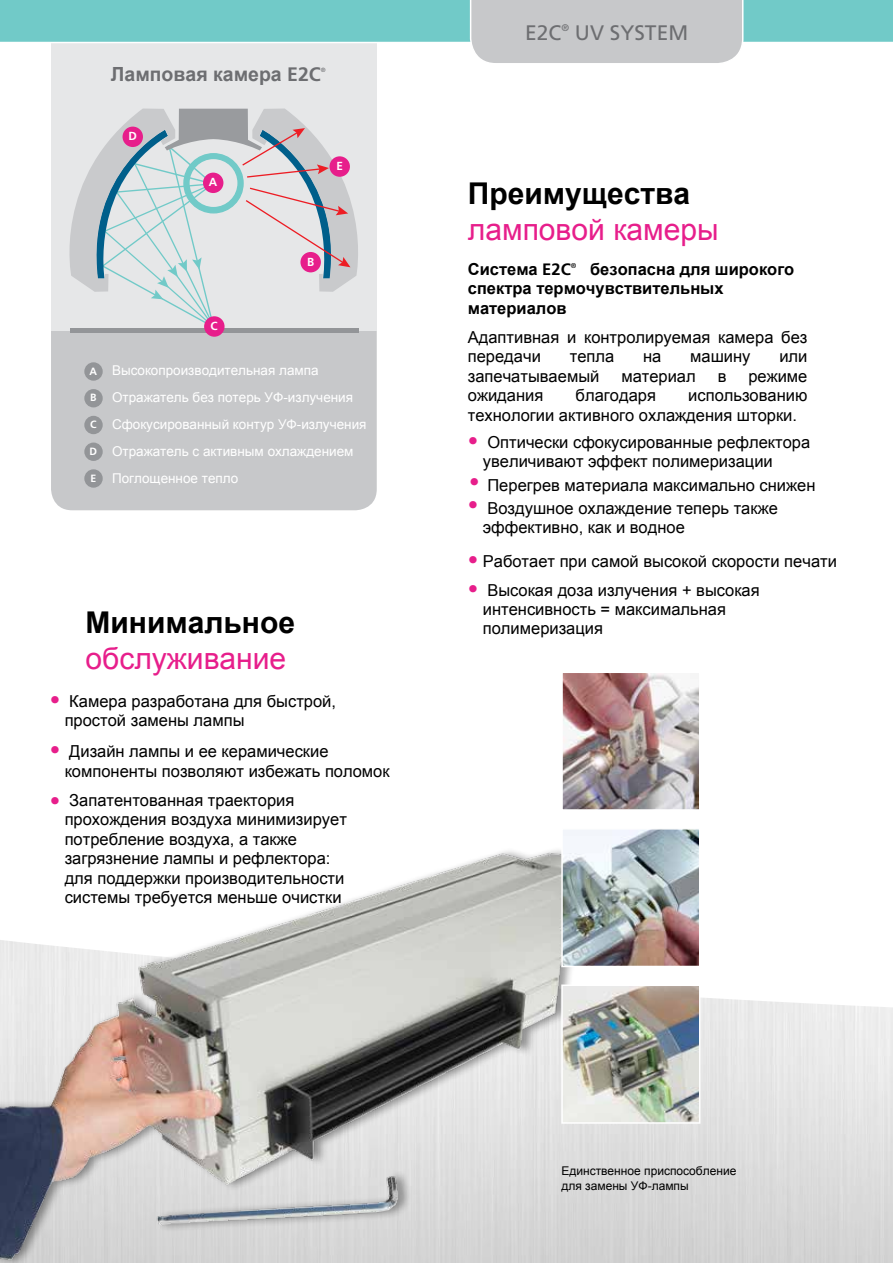
<style>
.page{position:relative;width:893px;height:1263px;background:#fff}
.page>*{position:absolute;margin:0;border:0;box-sizing:border-box;transform-origin:0 0}
.t1{font:30px "Arial";color:#e71e8b}
.t2{font:700 30px "Arial";color:#000}
.t3{font:21px "Frutiger LT";color:#6d6e71}
.t4{font:700 19.5px "Arial";color:#6d6e71}
.t5{font:16.5px/19.4px "Arial";color:#000}
.t6{font:700 16.5px/19.5px "Arial";color:#000}
.t7{font:13.5px/27px "Arial";color:#fff}
.t8{font:12px/15px "Arial";color:#000}
.t9{font:700 11.7px "Frutiger LT";color:#fff}
.t10{font:700 10.5px "Frutiger LT";color:#fff}
.t11{font:7.05px "Frutiger LT";color:#000}
.t12{font:6.15px "Frutiger LT";color:#6d6e71}
.s1{font-family:"Frutiger LT"}
.s2{font-family:"Frutiger LT";font-weight:700;font-size:21px;color:#e71e8b}
</style>
<div class="page">
<div style="left:51px;top:21px;width:326px;height:489px;background:#c7c8ca;border-radius:21px"></div>
<div style="left:51px;top:65px;width:326px;height:266px;background:#e6e7e8"></div>
<svg style="left:0;top:0;width:893px;height:65px;background:#acd4d4"></svg>
<img style="left:0;top:850px;width:620px;height:413px">
<img style="left:564px;top:674px;width:133px;height:134px">
<div style="left:561px;top:671px;width:139px;height:140px;border:2px solid #fff"></div>
<img style="left:564px;top:987px;width:133px;height:134px">
<div style="left:561px;top:984px;width:139px;height:140px;border:2px solid #fff"></div>
<img style="left:564px;top:831px;width:133px;height:133px">
<div style="left:561px;top:828px;width:139px;height:139px;border:2px solid #fff"></div>
<div style="left:70px;top:328px;width:288px;height:5px;background:#939598"></div>
<svg style="left:52px;top:109px;width:324px;height:220px"></svg>
<div style="left:203px;top:173px;width:20px;height:20px;background:#e71e8b;border-radius:50%"></div>
<div style="left:300px;top:252px;width:21px;height:20px;background:#e71e8b;border-radius:50%"></div>
<div style="left:329px;top:156px;width:21px;height:21px;background:#e71e8b;border-radius:50%"></div>
<div style="left:123px;top:127px;width:20px;height:20px;background:#e71e8b;border-radius:50%"></div>
<div style="left:204px;top:316px;width:21px;height:21px;background:#e71e8b;border-radius:50%"></div>
<div style="left:84px;top:362px;width:19px;height:19px;background:#939598;border-radius:50%"></div>
<div style="left:84px;top:389px;width:19px;height:18px;background:#939598;border-radius:50%"></div>
<div style="left:84px;top:416px;width:19px;height:18px;background:#939598;border-radius:50%"></div>
<div style="left:84px;top:443px;width:19px;height:18px;background:#939598;border-radius:50%"></div>
<div style="left:84px;top:469px;width:19px;height:19px;background:#939598;border-radius:50%"></div>
<p class="t4" style="left:111px;top:62px;width:211px">Ламповая камера <span class="s1">E2C</span></p>
<p class="t12" style="left:321px;top:66px;width:6px">®</p>
<p class="t9" style="left:128px;top:129px;width:10px">D</p>
<p class="t9" style="left:209px;top:175px;width:10px">A</p>
<p class="t9" style="left:336px;top:159px;width:8px">E</p>
<p class="t9" style="left:307px;top:255px;width:9px">B</p>
<p class="t10" style="left:90px;top:365px;width:9px">A</p>
<p class="t10" style="left:90px;top:392px;width:8px">B</p>
<p class="t10" style="left:90px;top:418px;width:8px">C</p>
<p class="t10" style="left:90px;top:445px;width:9px">D</p>
<p class="t10" style="left:90px;top:472px;width:7px">E</p>
<p class="t9" style="left:211px;top:319px;width:9px">C</p>
<p class="t7" style="left:112px;top:357px;width:256px">Высокопроизводительная лампа<br>Отражатель без потерь УФ-излучения<br>Сфокусированный контур УФ-излучения<br>Отражатель с активным охлаждением<br>Поглощенное тепло</p>
<h1 class="t2" style="left:85px;top:602px;width:211px">Минимальное</h1>
<h1 class="t1" style="left:85px;top:638px;width:202px">обслуживание</h1>
<p class="t5" style="left:65px;top:691px;width:273px;line-height:19.8px;text-indent:-15px"><span class="s2">•</span> Камера разработана для быстрой, простой замены лампы</p>
<p class="t5" style="left:65px;top:742px;width:326px;text-indent:-15px"><span class="s2">•</span> Дизайн лампы и ее керамические компоненты позволяют избежать поломок</p>
<p class="t5" style="left:65px;top:791px;width:284px;text-indent:-15px"><span class="s2">•</span> Запатентованная траектория прохождения воздуха минимизирует потребление воздуха, а также загрязнение лампы и рефлектора: для поддержки производительности системы требуется меньше очистки</p>
<p class="t3" style="left:525px;top:20px;width:164px">E2C<sup>®</sup> UV SYSTEM</p>
<h1 class="t2" style="left:468px;top:174px;width:224px">Преимущества</h1>
<h1 class="t1" style="left:468px;top:210px;width:252px">ламповой камеры</h1>
<p class="t6" style="left:468px;top:260px;width:328px;text-indent:122px">безопасна для широкого спектра термочувствительных материалов</p>
<p class="t5" style="left:468px;top:327px;width:341px">Адаптивная и контролируемая камера без передачи</p>
<p class="t6" style="left:468px;top:260px;width:104px">Система <span class="s1">E2C</span></p>
<p class="t11" style="left:571px;top:261px;width:7px">®</p>
<p class="t5" style="left:570px;top:347px;width:46px">тепла</p>
<p class="t5" style="left:643px;top:347px;width:20px">на</p>
<p class="t5" style="left:690px;top:347px;width:62px">машину</p>
<p class="t5" style="left:779px;top:347px;width:30px">или</p>
<p class="t5" style="left:468px;top:366px;width:133px">запечатываемый</p>
<p class="t5" style="left:621px;top:366px;width:76px">материал</p>
<p class="t5" style="left:718px;top:366px;width:10px">в</p>
<p class="t5" style="left:748px;top:366px;width:61px">режиме</p>
<p class="t5" style="left:468px;top:386px;width:77px">ожидания</p>
<p class="t5" style="left:576px;top:386px;width:82px">благодаря</p>
<p class="t5" style="left:468px;top:386px;width:341px;text-indent:220px">использованию технологии активного охлаждения шторки.</p>
<p class="t5" style="left:483px;top:433px;width:329px;text-indent:-15px"><span class="s2">•</span> Оптически сфокусированные рефлектора увеличивают эффект полимеризации</p>
<p class="t5" style="left:469px;top:475px;width:348px"><span class="s2">•</span> Перегрев материала максимально снижен</p>
<p class="t5" style="left:483px;top:498px;width:296px;line-height:19.8px;text-indent:-15px"><span class="s2">•</span> Воздушное охлаждение теперь также эффективно, как и водное</p>
<p class="t5" style="left:468px;top:552px;width:371px"><span class="s2">•</span> Работает при самой высокой скорости печати</p>
<p class="t5" style="left:483px;top:581px;width:278px;text-indent:-15px"><span class="s2">•</span> Высокая доза излучения + высокая интенсивность = максимальная полимеризация</p>
<p class="t8" style="left:561px;top:1163px;width:177px">Единственное приспособление для замены УФ-лампы</p>
</div>
